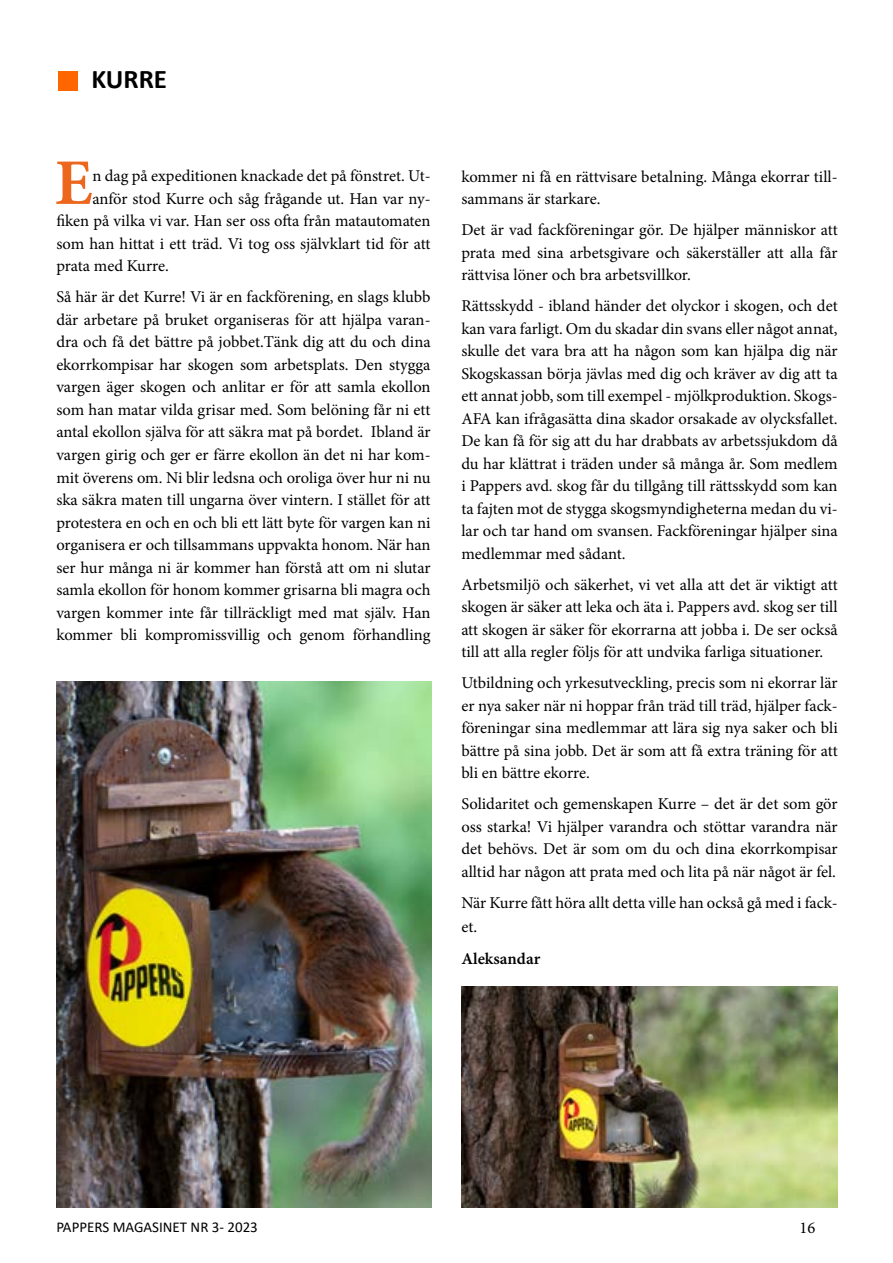
<style>
.page{position:relative;width:893px;height:1263px;background:#fff}
.page>*{position:absolute;margin:0;border:0;box-sizing:border-box;transform-origin:0 0}
.t1{font:700 65.1px "Minion Pro";color:#ec671d}
.t2{font:700 27px "Calibri";color:#000}
.t3{font:16.5px/22.5px "Minion Pro";color:#000;text-align:justify}
.t4{font:16.5px "Minion Pro Semibold Capt";letter-spacing:-.005em;color:#000}
.t5{font:15px "Calibri";color:#000}
</style>
<div class="page">
<div style="left:58px;top:71px;width:19px;height:20px;background:#f60"></div>
<img style="left:56px;top:681px;width:376px;height:527px">
<img style="left:461px;top:986px;width:377px;height:222px">
<h2 class="t2" style="left:91px;top:60px;width:77px">KURRE</h2>
<h1 class="t1" style="left:55px;top:137px;width:39px">E</h1>
<p class="t3" style="left:92px;top:165px;width:340px">n dag på expeditionen knackade det på fönstret. Ut-</p>
<p class="t3" style="left:92px;top:187px;width:340px">anför stod Kurre och såg frågande ut. Han var ny-</p>
<p class="t3" style="left:56px;top:210px;width:376px">fiken på vilka vi var. Han ser oss ofta från matautomaten</p>
<p class="t3" style="left:56px;top:232px;width:376px">som han hittat i ett träd. Vi tog oss självklart tid för att</p>
<p class="t3" style="left:56px;top:255px;width:114px">prata med Kurre.</p>
<p class="t3" style="left:56px;top:286px;width:376px">Så här är det Kurre! Vi är en fackförening, en slags klubb där arbetare på bruket organiseras för att hjälpa varan&shy;dra och få det bättre på jobbet.Tänk dig att du och dina ekorrkompisar har skogen som arbetsplats. Den stygga vargen äger skogen och anlitar er för att samla ekollon som han matar vilda grisar med. Som belöning får ni ett antal ekollon själva för att säkra mat på bordet. Ibland är vargen girig och ger er färre ekollon än det ni har kom&shy;mit överens om. Ni blir ledsna och oroliga över hur ni nu ska säkra maten till ungarna över vintern. I stället för att protestera en och en och bli ett lätt byte för vargen kan ni organisera er och tillsammans uppvakta honom. När han ser hur många ni är kommer han förstå att om ni slutar samla ekollon för honom kommer grisarna bli magra och vargen kommer inte får tillräckligt med mat själv. Han kommer bli kompromissvillig och genom förhandling</p>
<p class="t3" style="left:461px;top:165px;width:378px">kommer ni få en rättvisare betalning. Många ekorrar till&shy;sammans är starkare.</p>
<p class="t3" style="left:461px;top:219px;width:378px">Det är vad fackföreningar gör. De hjälper människor att prata med sina arbetsgivare och säkerställer att alla får rättvisa löner och bra arbetsvillkor.</p>
<p class="t3" style="left:461px;top:295px;width:378px">Rättsskydd - ibland händer det olyckor i skogen, och det kan vara farligt. Om du skadar din svans eller något annat, skulle det vara bra att ha någon som kan hjälpa dig när Skogskassan börja jävlas med dig och kräver av dig att ta ett annat jobb, som till exempel - mjölkproduktion. Skogs-AFA kan ifrågasätta dina skador orsakade av olycksfallet.<br>De kan få för sig att du har drabbats av arbetssjukdom då du har klättrat i träden under så många år. Som medlem i Pappers avd. skog får du tillgång till rättsskydd som kan ta fajten mot de stygga skogsmyndigheterna medan du vi&shy;lar och tar hand om svansen. Fackföreningar hjälper sina medlemmar med sådant.</p>
<p class="t3" style="left:461px;top:573px;width:378px">Arbetsmiljö och säkerhet, vi vet alla att det är viktigt att skogen är säker att leka och äta i. Pappers avd. skog ser till att skogen är säker för ekorrarna att jobba i. De ser också till att alla regler följs för att undvika farliga situationer.</p>
<p class="t3" style="left:461px;top:672px;width:378px">Utbildning och yrkesutveckling, precis som ni ekorrar lär er nya saker när ni hoppar från träd till träd, hjälper fack&shy;föreningar sina medlemmar att lära sig nya saker och bli bättre på sina jobb. Det är som att få extra träning för att bli en bättre ekorre.</p>
<p class="t3" style="left:461px;top:793px;width:378px">Solidaritet och gemenskapen Kurre – det är det som gör oss starka! Vi hjälper varandra och stöttar varandra när det behövs. Det är som om du och dina ekorrkompisar alltid har någon att prata med och lita på när något är fel.</p>
<p class="t3" style="left:461px;top:890px;width:378px;line-height:24px">När Kurre fått höra allt detta ville han också gå med i fack&shy;et.</p>
<p class="t4" style="left:461px;top:947px;width:80px">Aleksandar</p>
<p class="t5" style="left:56px;top:1217px;width:203px">PAPPERS MAGASINET NR 3- 2023</p>
<p class="t3" style="left:799px;top:1217px;width:17px">16</p>
</div>
